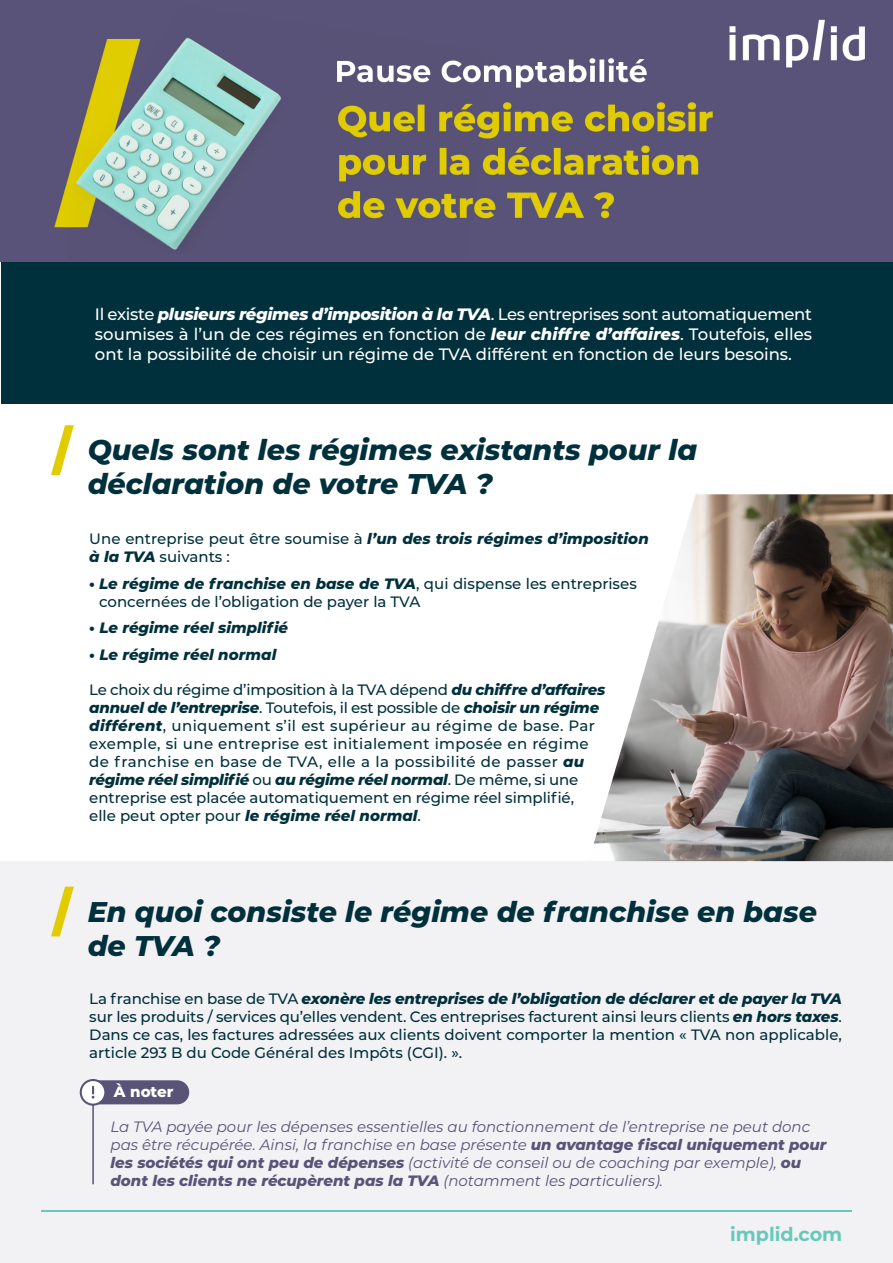
<style>
.page{position:relative;width:893px;height:1263px;background:#fff}
.page>*{position:absolute;margin:0;border:0;box-sizing:border-box;transform-origin:0 0}
.t1{font:italic 800 28.5px/34.2px "Montserrat";color:#00303c}
.t2{font:700 19.05px "Montserrat";color:#66c9ba}
.t3{font:500 16.5px/19.8px "Montserrat";color:#fff;text-align:justify}
.t4{font:500 15px/18px "Montserrat";color:#00303c}
.t5{font:500 15px/18px "Montserrat";letter-spacing:.02em;color:#00303c}
.t6{font:italic 15px/18px "Montserrat";color:#595378}
.t7{font:italic 800 15px "Montserrat";color:#00303c}
.t8{font:800 15px "Montserrat";color:#fff}
.s1{font-weight:800;font-style:italic}
.s2{font-weight:800}
.s3{font-style:normal}
</style>
<div class="page">
<div style="left:0;top:861px;width:893px;height:402px;background:#f2f1f4"></div>
<div style="left:1px;top:262px;width:891px;height:142px;background:#00303c"></div>
<img style="left:0;top:0;width:893px;height:262px">
<hr style="left:41px;top:1210px;width:811px;height:1px;background:#66c9ba">
<svg style="left:51px;top:425px;width:23px;height:50px"></svg>
<svg style="left:51px;top:887px;width:23px;height:49px"></svg>
<img style="left:593px;top:494px;width:300px;height:367px">
<hr style="left:92px;top:1097px;width:2px;height:87px;background:#595378">
<div style="left:86px;top:1080px;width:103px;height:24px;background:#595378;border-radius:12px"></div>
<svg style="left:80px;top:1079px;width:26px;height:27px"></svg>
<p class="t3" style="left:95px;top:304px;width:719px">Il existe <span class="s1">plusieurs régimes d’imposition à la TVA</span>. Les entreprises sont automatiquement soumises à l’un de ces régimes en fonction de <span class="s1">leur chiffre d’affaires</span>. Toutefois, elles ont la possibilité de choisir un régime de TVA différent en fonction de leurs besoins.</p>
<p class="t1" style="left:88px;top:431px;width:611px">Quels sont les régimes existants pour la déclaration de votre TVA ?</p>
<p class="t4" style="left:89px;top:529px;width:561px">Une entreprise peut être soumise à <span class="s1">l’un des trois régimes d’imposition à la TVA</span> suivants :</p>
<p class="t4" style="left:99px;top:574px;width:539px;text-indent:-10px"><span class="s2">•</span> <span class="s1">Le régime de franchise en base de TVA</span>, qui dispense les entreprises concernées de l’obligation de payer la TVA</p>
<p class="t7" style="left:89px;top:617px;width:200px"><span class="s3">•</span> Le régime réel simplifié</p>
<p class="t7" style="left:89px;top:644px;width:189px">• Le régime réel normal</p>
<p class="t5" style="left:89px;top:680px;width:517px">Le choix du régime d’imposition à la TVA dépend <span class="s1">du chiffre d’affaires annuel de l’entreprise</span>. Toutefois, il est possible de <span class="s1">choisir un régime différent</span>, uniquement s’il est supérieur au régime de base. Par exemple, si une entreprise est initialement imposée en régime de franchise en base de TVA, elle a la possibilité de passer <span class="s1">au régime réel simplifié</span> ou <span class="s1">au régime réel normal</span>. De même, si une entreprise est placée automatiquement en régime réel simplifié,<br>elle peut opter pour <span class="s1">le régime réel normal</span>.</p>
<p class="t1" style="left:88px;top:893px;width:731px">En quoi consiste le régime de franchise en base de TVA ?</p>
<p class="t4" style="left:89px;top:989px;width:754px;text-align:justify">La franchise en base de TVA <span class="s1">exonère les entreprises de l’obligation de déclarer et de payer la TVA </span>sur les produits / services qu’elles vendent. Ces entreprises facturent ainsi leurs clients <span class="s1">en hors taxes</span>.<br>Dans ce cas, les factures adressées aux clients doivent comporter la mention « TVA non applicable, article 293 B du Code Général des Impôts (CGI). ».</p>
<p class="t8" style="left:114px;top:1081px;width:61px">À noter</p>
<p class="t6" style="left:110px;top:1117px;width:718px">La TVA payée pour les dépenses essentielles au fonctionnement de l’entreprise ne peut donc pas être récupérée. Ainsi, la franchise en base présente <span class="s2">un avantage fiscal uniquement pour les sociétés qui ont peu de dépenses</span> (activité de conseil ou de coaching par exemple), <span class="s2">ou dont les clients ne récupèrent pas la TVA</span> (notamment les particuliers).</p>
<p class="t2" style="left:730px;top:1221px;width:114px">implid.com</p>
</div>
